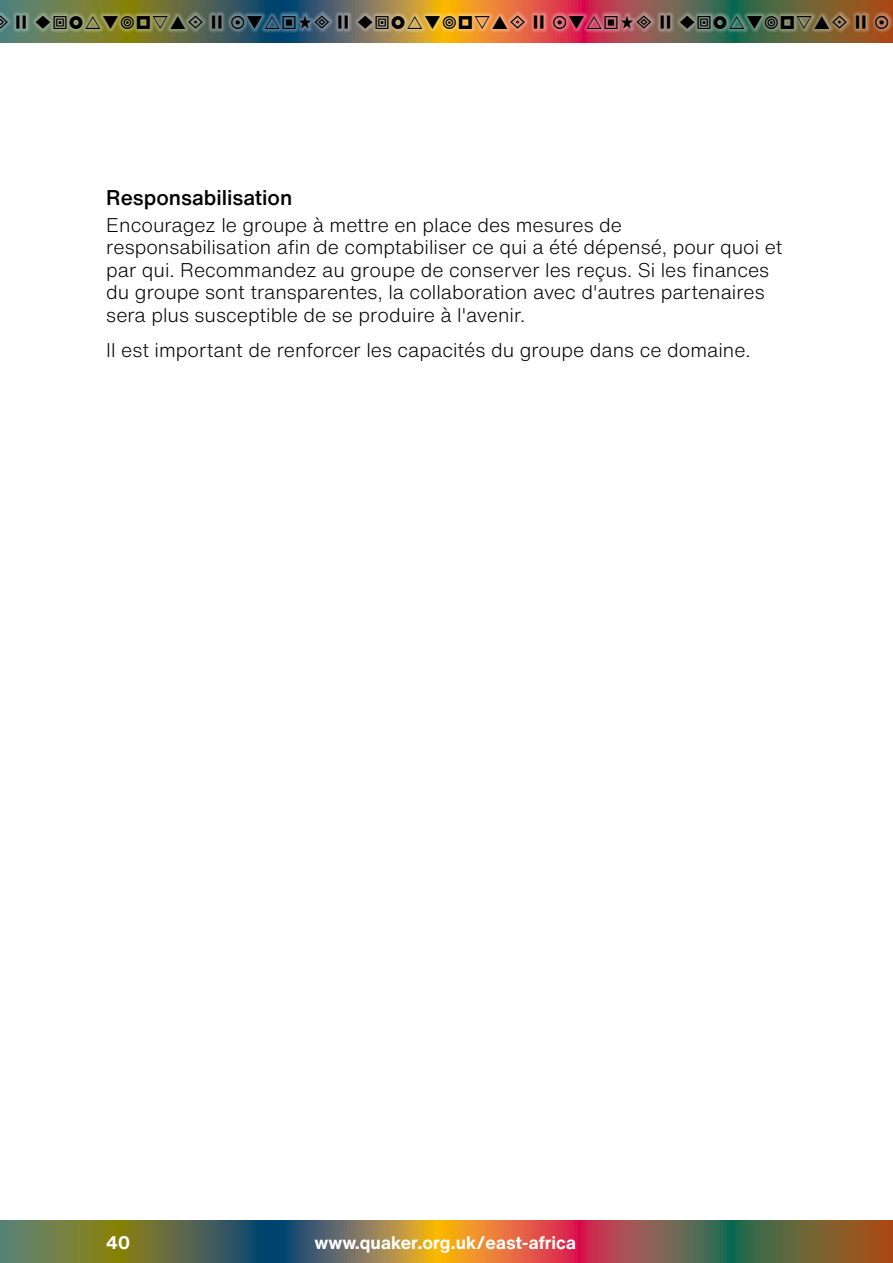
<style>
.page{position:relative;width:893px;height:1263px;background:#fff}
.page>*{position:absolute;margin:0;border:0;box-sizing:border-box;transform-origin:0 0}
.t1{font:500 21px "Helvetica Now Text";color:#000}
.t2{font:300 19.5px/22.5px "Helvetica Now Text";color:#000}
.t3{font:700 18px "Helvetica Now Text";color:#fff}
</style>
<div class="page">
<svg style="left:0;top:0;width:893px;height:43px;background:#816a47"></svg>
<svg style="left:0;top:1220px;width:893px;height:43px;background:#826946"></svg>
<div style="left:0;top:11px;width:893px;height:22px;background:#fff;opacity:.75"></div>
<svg style="left:0;top:16px;width:7px;height:13px"></svg>
<svg style="left:17px;top:16px;width:9px;height:13px"></svg>
<svg style="left:212px;top:16px;width:10px;height:13px"></svg>
<svg style="left:339px;top:16px;width:9px;height:13px"></svg>
<svg style="left:534px;top:16px;width:10px;height:13px"></svg>
<svg style="left:661px;top:16px;width:9px;height:13px"></svg>
<svg style="left:856px;top:16px;width:10px;height:13px"></svg>
<svg style="left:875px;top:16px;width:13px;height:13px"></svg>
<svg style="left:36px;top:16px;width:167px;height:13px;background:#9da171"></svg>
<svg style="left:231px;top:16px;width:98px;height:13px"></svg>
<svg style="left:358px;top:16px;width:167px;height:13px;background:#e0b271"></svg>
<svg style="left:553px;top:16px;width:98px;height:13px"></svg>
<svg style="left:680px;top:16px;width:167px;height:13px;background:#85947b"></svg>
<p class="t1" style="left:106px;top:181px;width:188px">Responsabilisation</p>
<p class="t2" style="left:106px;top:213px;width:677px">Encouragez le groupe à mettre en place des mesures de responsabilisation afin de comptabiliser ce qui a été dépensé, pour quoi et par qui. Recommandez au groupe de conserver les reçus. Si les finances du groupe sont transparentes, la collaboration avec d'autres partenaires sera plus susceptible de se produire à l'avenir.</p>
<p class="t2" style="left:106px;top:338px;width:646px">Il est important de renforcer les capacités du groupe dans ce domaine.</p>
<p class="t3" style="left:106px;top:1229px;width:25px">40</p>
<p class="t3" style="left:314px;top:1229px;width:263px">www.quaker.org.uk/east-africa</p>
</div>
